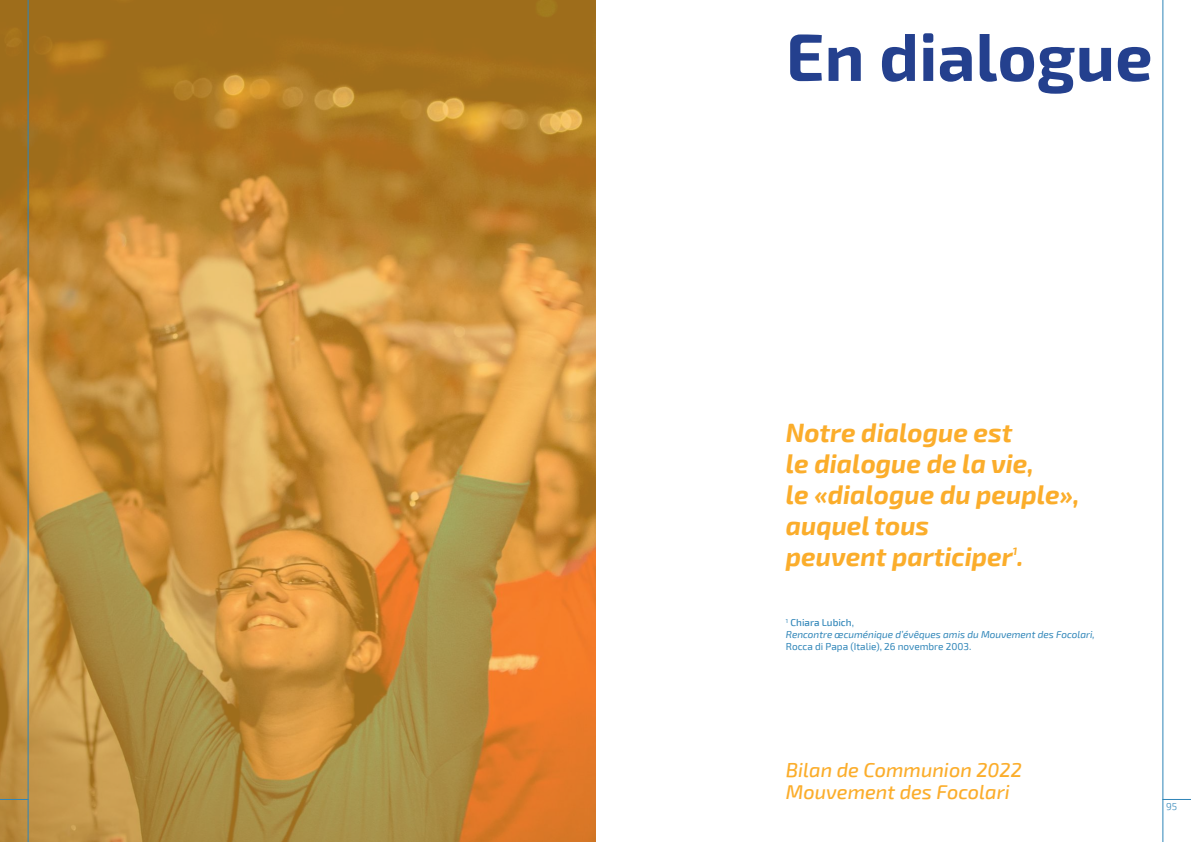
<style>
.page{position:relative;width:1191px;height:842px;background:#fff}
.page>*{position:absolute;margin:0;border:0;box-sizing:border-box;transform-origin:0 0}
.t1{font:700 67px "Exo 2";color:#24408e}
.t2{font:italic 700 26px/31.1px "Exo 2";color:#fbad2b}
.t3{font:italic 500 20px/22px "Exo 2";color:#fbad2b}
.t4{font:italic 700 10.5px "Exo 2";color:#fbad2b}
.t5{font:italic 10px/12px "Exo 2";color:#2f85b8}
.t6{font:10px "Exo 2";color:#2f85b8}
.t7{font:300 10px "Exo 2";color:#2f85b8}
.s1{font-weight:500;font-style:normal}
.s2{font-style:normal}
</style>
<div class="page">
<img style="left:0;top:0;width:596px;height:842px">
<hr style="left:28px;top:0;width:1px;height:842px;background:#2f85b8">
<svg style="left:0;top:799px;width:29px;height:1px"></svg>
<svg style="left:1163px;top:799px;width:28px;height:1px"></svg>
<hr style="left:1162px;top:0;width:1px;height:842px;background:#2f85b8">
<h1 class="t1" style="left:786px;top:33px;width:368px">En dialogue</h1>
<p class="t2" style="left:786px;top:419px;width:295px">Notre dialogue est<br>le dialogue de la vie,<br>le «dialogue du peuple», auquel tous<br>peuvent participer .</p>
<p class="t4" style="left:1012px;top:548px;width:6px">1</p>
<p class="t5" style="left:786px;top:618px;width:310px"><sup>1</sup> <span class="s1">Chiara Lubich</span><span class="s2">,<br></span>Rencontre œcuménique d’évêques amis du Mouvement des Focolari,</p>
<p class="t6" style="left:786px;top:642px;width:187px">Rocca di Papa (Italie), 26 novembre 2003.</p>
<p class="t3" style="left:786px;top:759px;width:237px">Bilan de Communion 2022<br>Mouvement des Focolari</p>
<p class="t7" style="left:1166px;top:803px;width:13px">95</p>
</div>
